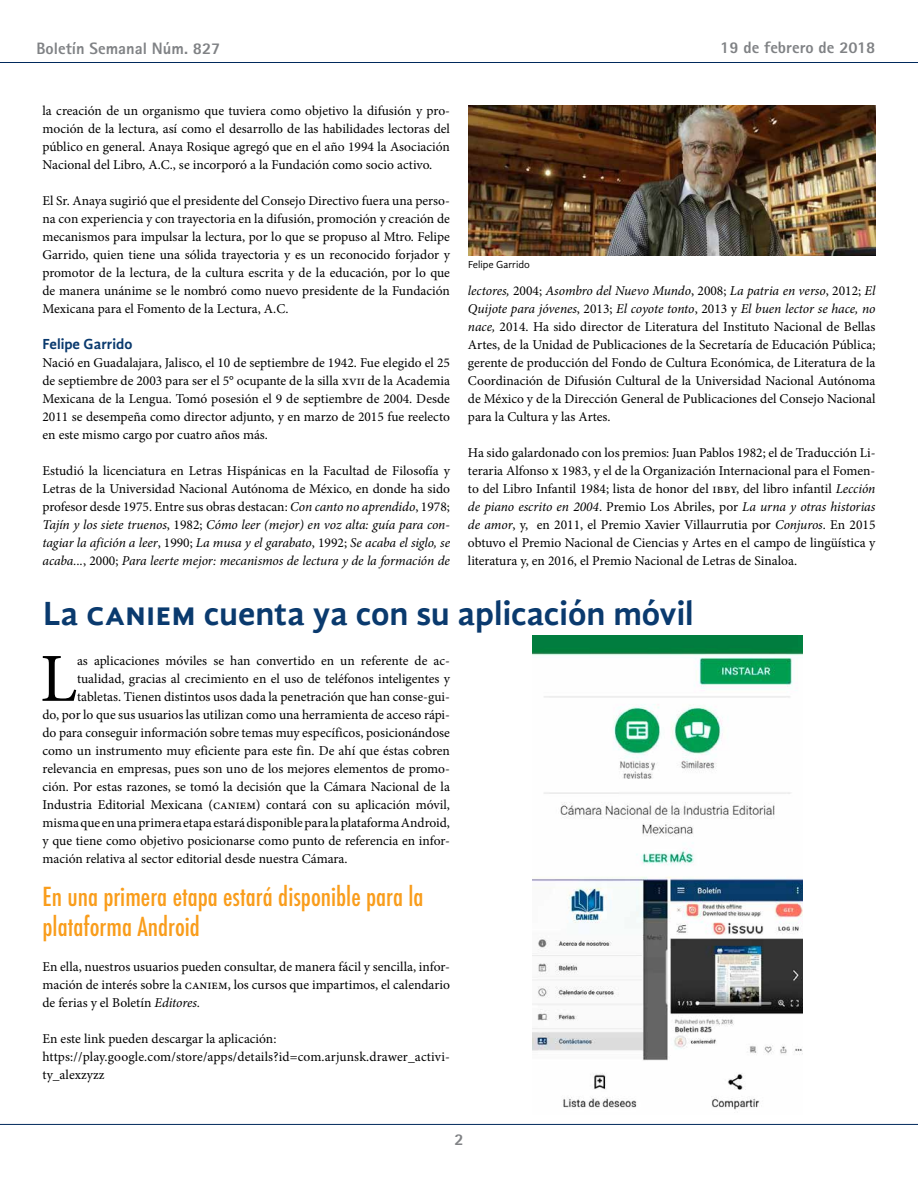
<style>
.page{position:relative;width:918px;height:1188px;background:#fff}
.page>*{position:absolute;margin:0;border:0;box-sizing:border-box;transform-origin:0 0}
.t1{font:68.85px "Minion Pro";color:#000}
.t2{font:700 34.5px "Gandhi Sans";color:#0a3a6e}
.t3{font:500 condensed 25.5px/30px "Futura";color:#f99d1c}
.t4{font:800 16.5px "Rotis Sans Serif";color:#808285}
.t5{font:700 15px "Gandhi Sans";color:#0a3a6e}
.t6{font:13.5px/18px "Minion Pro";letter-spacing:-.005em;color:#000;text-align:justify}
.t7{font:10.5px "Gandhi Sans";color:#000}
.s1{font-style:italic}
</style>
<div class="page">
<hr style="left:0;top:62px;width:918px;height:1px;background:#00295c">
<hr style="left:0;top:1124px;width:918px;height:1px;background:#00295c">
<img style="left:532px;top:635px;width:270px;height:475px">
<img style="left:468px;top:106px;width:407px;height:149px">
<p class="t4" style="left:36px;top:38px;width:185px">Boletín Semanal Núm. 827</p>
<p class="t4" style="left:720px;top:37px;width:157px">19 de febrero de 2018</p>
<p class="t6" style="left:43px;top:102px;width:409px">la creación de un organismo que tuviera como objetivo la difusión y pro&shy;moción de la lectura, así como el desarrollo de las habilidades lectoras del público en general. Anaya Rosique agregó que en el año 1994 la Asociación Nacional del Libro, A.C., se incorporó a la Fundación como socio activo.</p>
<p class="t6" style="left:43px;top:192px;width:409px">El Sr. Anaya sugirió que el presidente del Consejo Directivo fuera una perso&shy;na con experiencia y con trayectoria en la difusión, promoción y creación de mecanismos para impulsar la lectura, por lo que se propuso al Mtro. Felipe Garrido, quien tiene una sólida trayectoria y es un reconocido forjador y promotor de la lectura, de la cultura escrita y de la educación, por lo que de manera unánime se le nombró como nuevo presidente de la Fundación Mexicana para el Fomento de la Lectura, A.C.</p>
<p class="t5" style="left:43px;top:336px;width:91px">Felipe Garrido</p>
<p class="t6" style="left:43px;top:354px;width:409px">Nació en Guadalajara, Jalisco, el 10 de septiembre de 1942. Fue elegido el 25 de septiembre de 2003 para ser el 5° ocupante de la silla xvii de la Academia Mexicana de la Lengua. Tomó posesión el 9 de septiembre de 2004. Desde 2011 se desempeña como director adjunto, y en marzo de 2015 fue reelecto en este mismo cargo por cuatro años más.</p>
<p class="t6" style="left:43px;top:462px;width:409px">Estudió la licenciatura en Letras Hispánicas en la Facultad de Filosofía y Letras de la Universidad Nacional Autónoma de México, en donde ha sido profesor desde 1975. Entre sus obras destacan: <span class="s1">Con canto no aprendido</span>, 1978; <span class="s1">Tajín y los siete truenos</span>, 1982; <span class="s1">Cómo leer (mejor) en voz alta: guía para con&shy;tagiar la afición a leer</span>, 1990; <span class="s1">La musa y el garabato</span>, 1992; <span class="s1">Se acaba el siglo, se acaba...</span>, 2000; <span class="s1">Para leerte mejor: mecanismos de lectura y de la formación de</span></p>
<p class="t7" style="left:468px;top:258px;width:63px">Felipe Garrido</p>
<p class="t6" style="left:468px;top:282px;width:409px"><span class="s1">lectores,</span> 2004; <span class="s1">Asombro del Nuevo Mundo</span>, 2008; <span class="s1">La patria en verso</span>, 2012; <span class="s1">El Quijote para jóvenes</span>, 2013; <span class="s1">El coyote tonto</span>, 2013 y <span class="s1">El buen lector se hace, no nace,</span> 2014. Ha sido director de Literatura del Instituto Nacional de Bellas Artes, de la Unidad de Publicaciones de la Secretaría de Educación Pública; gerente de producción del Fondo de Cultura Económica, de Literatura de la Coordinación de Difusión Cultural de la Universidad Nacional Autónoma de México y de la Dirección General de Publicaciones del Consejo Nacional para la Cultura y las Artes.</p>
<p class="t6" style="left:468px;top:444px;width:409px">Ha sido galardonado con los premios: Juan Pablos 1982; el de Traducción Li&shy;teraria Alfonso x 1983, y el de la Organización Internacional para el Fomen&shy;to del Libro Infantil 1984; lista de honor del ibby, del libro infantil <span class="s1">Lección de piano escrito en 2004</span>. Premio Los Abriles, por <span class="s1">La urna y otras historias de amor</span>, y, en 2011, el Premio Xavier Villaurrutia por <span class="s1">Conjuros</span>. En 2015 obtuvo el Premio Nacional de Ciencias y Artes en el campo de lingüística y literatura y, en 2016, el Premio Nacional de Letras de Sinaloa.</p>
<h2 class="t2" style="left:43px;top:593px;width:652px">La caniem cuenta ya con su aplicación móvil</h2>
<h1 class="t1" style="left:40px;top:633px;width:39px">L</h1>
<p class="t6" style="left:77px;top:652px;width:374px">as aplicaciones móviles se han convertido en un referente de ac-</p>
<p class="t6" style="left:77px;top:670px;width:375px">tualidad, gracias al crecimiento en el uso de teléfonos inteligentes y</p>
<p class="t6" style="left:77px;top:688px;width:374px">tabletas. Tienen distintos usos dada la penetración que han conse-gui-</p>
<p class="t6" style="left:43px;top:706px;width:409px">do, por lo que sus usuarios las utilizan como una herramienta de acceso rápi-</p>
<p class="t6" style="left:43px;top:724px;width:409px">do para conseguir información sobre temas muy específicos, posicionándose</p>
<p class="t6" style="left:43px;top:742px;width:409px">como un instrumento muy eficiente para este fin. De ahí que éstas cobren</p>
<p class="t6" style="left:43px;top:760px;width:409px">relevancia en empresas, pues son uno de los mejores elementos de promo-</p>
<p class="t6" style="left:43px;top:778px;width:409px">ción. Por estas razones, se tomó la decisión que la Cámara Nacional de la</p>
<p class="t6" style="left:43px;top:796px;width:409px">Industria Editorial Mexicana (caniem) contará con su aplicación móvil,</p>
<p class="t6" style="left:43px;top:814px;width:409px">misma que en una primera etapa estará disponible para la plataforma Android,</p>
<p class="t6" style="left:43px;top:832px;width:409px">y que tiene como objetivo posicionarse como punto de referencia en infor-</p>
<p class="t6" style="left:43px;top:850px;width:307px">mación relativa al sector editorial desde nuestra Cámara.</p>
<h3 class="t3" style="left:43px;top:882px;width:383px">En una primera etapa estará disponible para la plataforma Android</h3>
<p class="t6" style="left:43px;top:958px;width:409px">En ella, nuestros usuarios pueden consultar, de manera fácil y sencilla, infor&shy;mación de interés sobre la caniem, los cursos que impartimos, el calendario de ferias y el Boletín <span class="s1">Editores.</span></p>
<p class="t6" style="left:43px;top:1030px;width:409px;text-align:left">En este link pueden descargar la aplicación: https://play.google.com/store/apps/details?id=com.arjunsk.drawer_activi&shy;ty_alexzyzz</p>
<p class="t4" style="left:455px;top:1129px;width:11px">2</p>
</div>
